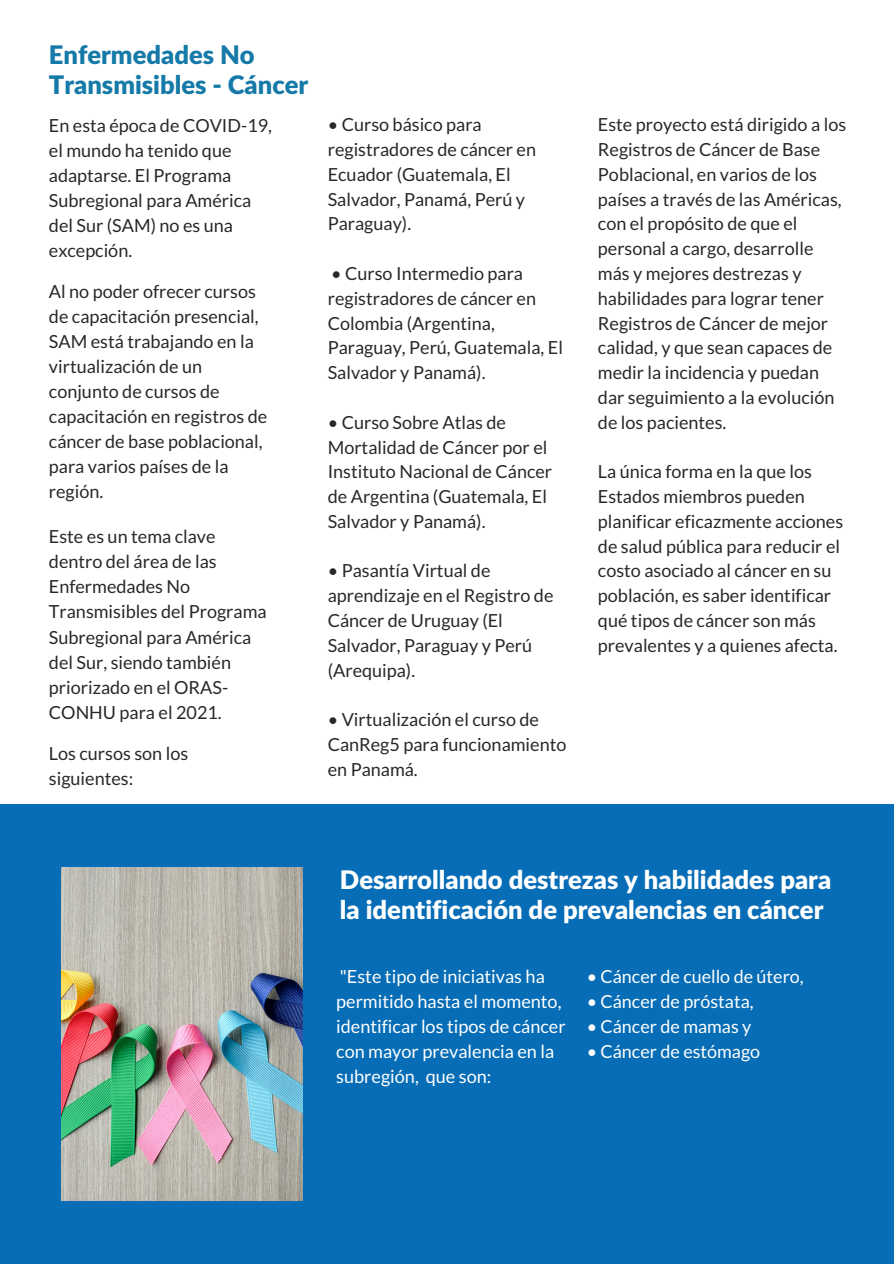
<style>
.page{position:relative;width:894px;height:1264px;background:#fff}
.page>*{position:absolute;margin:0;border:0;box-sizing:border-box;transform-origin:0 0}
.t1{font:900 25.5px/29.2px "Lato Latin";color:#fff}
.t2{font:900 25.5px/29.2px "Lato Latin";color:#157aa8}
.t3{font:18.15px/25px "Lato";color:#fff}
.t4{font:18px/24.8px "Lato";color:#282828}
.t5{font:18px "Lato";color:#fff}
</style>
<div class="page">
<div style="left:0;top:804px;width:893px;height:459px;background:#066db6"></div>
<img style="left:61px;top:867px;width:241px;height:333px">
<p class="t2" style="left:49px;top:42px;width:261px">Enfermedades No<br>Transmisibles - Cáncer</p>
<p class="t4" style="left:49px;top:112px;width:224px">En esta época de COVID-19, el mundo ha tenido que adaptarse. El Programa<br>Subregional para América del Sur (SAM) no es una excepción.</p>
<p class="t4" style="left:49px;top:278px;width:220px">Al no poder ofrecer cursos de capacitación presencial,<br>SAM está trabajando en la virtualización de un conjunto de cursos de capacitación en registros de cáncer de base poblacional, para varios países de la región.</p>
<p class="t4" style="left:49px;top:524px;width:219px">Este es un tema clave dentro del área de las<br>Enfermedades No<br>Transmisibles del Programa<br>Subregional para América del Sur, siendo también priorizado en el ORAS-<br>CONHU para el 2021.</p>
<p class="t4" style="left:49px;top:740px;width:141px">Los cursos son los siguientes:</p>
<p class="t4" style="left:327px;top:112px;width:210px">• Curso básico para registradores de cáncer en<br>Ecuador (Guatemala, El<br>Salvador, Panamá, Perú y<br>Paraguay).</p>
<p class="t4" style="left:327px;top:261px;width:237px">• Curso Intermedio para registradores de cáncer en<br>Colombia (Argentina,<br>Paraguay, Perú, Guatemala, El<br>Salvador y Panamá).</p>
<p class="t4" style="left:327px;top:409px;width:226px">• Curso Sobre Atlas de<br>Mortalidad de Cáncer por el<br>Instituto Nacional de Cáncer de Argentina (Guatemala, El<br>Salvador y Panamá).</p>
<p class="t4" style="left:327px;top:558px;width:227px">• Pasantía Virtual de aprendizaje en el Registro de<br>Cáncer de Uruguay (El<br>Salvador, Paraguay y Perú (Arequipa).</p>
<p class="t4" style="left:327px;top:706px;width:240px">• Virtualización el curso de<br>CanReg5 para funcionamiento en Panamá.</p>
<p class="t4" style="left:597px;top:112px;width:250px">Este proyecto está dirigido a los<br>Registros de Cáncer de Base<br>Poblacional, en varios de los países a través de las Américas, con el propósito de que el personal a cargo, desarrolle más y mejores destrezas y habilidades para lograr tener<br>Registros de Cáncer de mejor calidad, y que sean capaces de medir la incidencia y puedan dar seguimiento a la evolución de los pacientes.</p>
<p class="t4" style="left:597px;top:459px;width:247px">La única forma en la que los<br>Estados miembros pueden planificar eficazmente acciones de salud pública para reducir el costo asociado al cáncer en su población, es saber identificar qué tipos de cáncer son más prevalentes y a quienes afecta.</p>
<p class="t1" style="left:340px;top:867px;width:492px">Desarrollando destrezas y habilidades para la identificación de prevalencias en cáncer</p>
<p class="t3" style="left:336px;top:963px;width:231px">"Este tipo de iniciativas ha permitido hasta el momento, identificar los tipos de cáncer con mayor prevalencia en la subregión, que son:</p>
<p class="t5" style="left:586px;top:964px;width:218px">• Cáncer de cuello de útero,</p>
<p class="t5" style="left:586px;top:989px;width:168px">• Cáncer de próstata,</p>
<p class="t5" style="left:586px;top:1014px;width:166px">• Cáncer de mamas y</p>
<p class="t5" style="left:586px;top:1039px;width:175px">• Cáncer de estómago</p>
</div>
